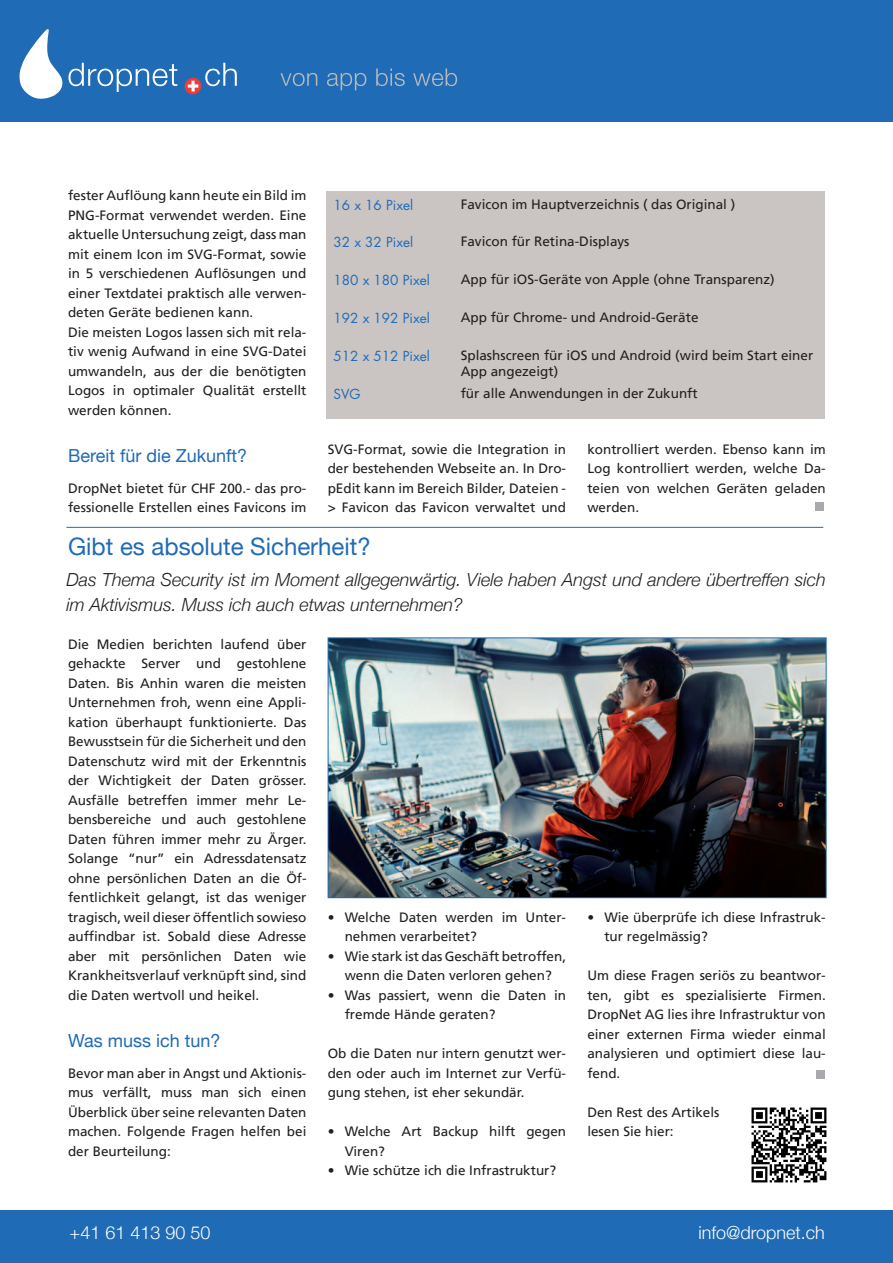
<style>
.page{position:relative;width:893px;height:1263px;background:#fff}
.page>*{position:absolute;margin:0;border:0;box-sizing:border-box;transform-origin:0 0}
.t1{font:24px "Helvetica Neue";color:#1f6bb5}
.t2{font:italic 300 18px/25.2px "Helvetica Neue";color:#231f20}
.t3{font:18px "Helvetica Neue";color:#1f6bb5}
.t4{font:300 18px "Helvetica Neue";color:#fff}
.t5{font:13.5px/19.5px "Frutiger LT";color:#231f20}
.t6{font:13.5px "Futura Std";color:#1f6bb5}
</style>
<div class="page">
<div style="left:815px;top:502px;width:8px;height:8px;background:#a8a9ad"></div>
<div style="left:0;top:1211px;width:893px;height:52px;background:#1f6bb5"></div>
<div style="left:0;top:0;width:893px;height:122px;background:#1f6bb5"></div>
<svg style="left:19px;top:29px;width:158px;height:70px"></svg>
<svg style="left:205px;top:63px;width:32px;height:23px"></svg>
<svg style="left:280px;top:73px;width:37px;height:13px"></svg>
<svg style="left:327px;top:73px;width:39px;height:17px"></svg>
<svg style="left:376px;top:68px;width:29px;height:18px"></svg>
<svg style="left:413px;top:68px;width:44px;height:18px"></svg>
<svg style="left:185px;top:78px;width:16px;height:16px"></svg>
<svg style="left:188px;top:81px;width:10px;height:10px"></svg>
<hr style="left:66px;top:527px;width:757px;height:1px;background:#1f6bb5">
<div style="left:326px;top:191px;width:499px;height:227px;background:#cac5c3"></div>
<img style="left:330px;top:639px;width:494px;height:257px">
<div style="left:328px;top:637px;width:498px;height:261px;border:1px solid #1f6bb5"></div>
<div style="left:817px;top:1070px;width:8px;height:9px;background:#a8a9ad"></div>
<img style="left:751px;top:1107px;width:75px;height:76px">
<p class="t5" style="left:68px;top:186px;width:240px">fester Auflöung kann heute ein Bild im PNG-Format verwendet werden. Eine aktuelle Untersuchung zeigt, dass man mit einem Icon im SVG-Format, sowie in 5 verschiedenen Auflösungen und einer Textdatei praktisch alle verwen&shy;deten Geräte bedienen kann.<br>Die meisten Logos lassen sich mit rela&shy;tiv wenig Aufwand in eine SVG-Datei umwandeln, aus der die benötigten Logos in optimaler Qualität erstellt werden können.</p>
<h2 class="t3" style="left:68px;top:444px;width:181px">Bereit für die Zukunft?</h2>
<p class="t5" style="left:68px;top:478px;width:240px">DropNet bietet für CHF 200.- das pro&shy;fessionelle Erstellen eines Favicons im</p>
<p class="t6" style="left:334px;top:196px;width:81px">16 x 16 Pixel</p>
<p class="t5" style="left:461px;top:194px;width:276px">Favicon im Hauptverzeichnis ( das Original )</p>
<p class="t6" style="left:334px;top:234px;width:81px">32 x 32 Pixel</p>
<p class="t5" style="left:461px;top:232px;width:170px">Favicon für Retina-Displays</p>
<p class="t6" style="left:334px;top:272px;width:98px">180 x 180 Pixel</p>
<p class="t5" style="left:461px;top:270px;width:316px">App für iOS-Geräte von Apple (ohne Transparenz)</p>
<p class="t6" style="left:334px;top:310px;width:98px">192 x 192 Pixel</p>
<p class="t5" style="left:461px;top:308px;width:239px">App für Chrome- und Android-Geräte</p>
<p class="t6" style="left:334px;top:348px;width:98px">512 x 512 Pixel</p>
<p class="t5" style="left:461px;top:347px;width:354px;line-height:16.2px">Splashscreen für iOS und Android (wird beim Start einer<br>App angezeigt)</p>
<p class="t6" style="left:334px;top:385px;width:29px">SVG</p>
<p class="t5" style="left:461px;top:384px;width:239px">für alle Anwendungen in der Zukunft</p>
<p class="t5" style="left:328px;top:439px;width:240px;text-align:justify">SVG-Format, sowie die Integration in der bestehenden Webseite an. In Dro&shy;pEdit kann im Bereich Bilder, Dateien - &gt; Favicon das Favicon verwaltet und</p>
<p class="t5" style="left:587px;top:439px;width:240px;text-align:justify">kontrolliert werden. Ebenso kann im Log kontrolliert werden, welche Da&shy;teien von welchen Geräten geladen werden.</p>
<h1 class="t1" style="left:68px;top:532px;width:304px">Gibt es absolute Sicherheit?</h1>
<h2 class="t2" style="left:66px;top:567px;width:761px">Das Thema Security ist im Moment allgegenwärtig. Viele haben Angst und andere übertreffen sich im Aktivismus. Muss ich auch etwas unternehmen?</h2>
<p class="t5" style="left:68px;top:634px;width:240px;text-align:justify">Die Medien berichten laufend über gehackte Server und gestohlene Daten. Bis Anhin waren die meisten Unternehmen froh, wenn eine Appli&shy;kation überhaupt funktionierte. Das Bewusstsein für die Sicherheit und den Datenschutz wird mit der Erkenntnis der Wichtigkeit der Daten grösser.<br>Ausfälle betreffen immer mehr Le&shy;bensbereiche und auch gestohlene Daten führen immer mehr zu Ärger.<br>Solange “nur” ein Adressdatensatz ohne persönlichen Daten an die Öf&shy;fentlichkeit gelangt, ist das weniger tragisch, weil dieser öffentlich sowieso auffindbar ist. Sobald diese Adresse aber mit persönlichen Daten wie Krankheitsverlauf verknüpft sind, sind die Daten wertvoll und heikel.</p>
<h2 class="t3" style="left:68px;top:1029px;width:154px">Was muss ich tun?</h2>
<p class="t5" style="left:68px;top:1063px;width:240px;text-align:justify">Bevor man aber in Angst und Aktionis&shy;mus verfällt, muss man sich einen Überblick über seine relevanten Daten machen. Folgende Fragen helfen bei der Beurteilung:</p>
<p class="t5" style="left:345px;top:907px;width:223px;text-indent:-17px">• Welche Daten werden im Unter&shy;nehmen verarbeitet?</p>
<p class="t5" style="left:328px;top:946px;width:240px;text-align:center">• Wie stark ist das Geschäft betroffen, wenn die Daten verloren gehen?</p>
<p class="t5" style="left:345px;top:985px;width:223px;text-indent:-17px">• Was passiert, wenn die Daten in fremde Hände geraten?</p>
<p class="t5" style="left:328px;top:1044px;width:240px;text-align:justify">Ob die Daten nur intern genutzt wer&shy;den oder auch im Internet zur Verfü&shy;gung stehen, ist eher sekundär.</p>
<p class="t5" style="left:345px;top:1122px;width:223px;text-indent:-17px">• Welche Art Backup hilft gegen<br>Viren?</p>
<p class="t5" style="left:328px;top:1161px;width:230px">• Wie schütze ich die Infrastruktur?</p>
<p class="t5" style="left:604px;top:907px;width:223px;text-indent:-17px">• Wie überprüfe ich diese Infrastruk&shy;tur regelmässig?</p>
<p class="t5" style="left:587px;top:966px;width:240px;text-align:justify">Um diese Fragen seriös zu beantwor&shy;ten, gibt es spezialisierte Firmen.<br>DropNet AG lies ihre Infrastruktur von einer externen Firma wieder einmal analysieren und optimiert diese lau&shy;fend.</p>
<p class="t5" style="left:587px;top:1102px;width:134px">Den Rest des Artikels lesen Sie hier:</p>
<h2 class="t4" style="left:70px;top:1222px;width:142px">+41 61 413 90 50</h2>
<h2 class="t4" style="left:698px;top:1222px;width:128px">info@dropnet.ch</h2>
</div>
